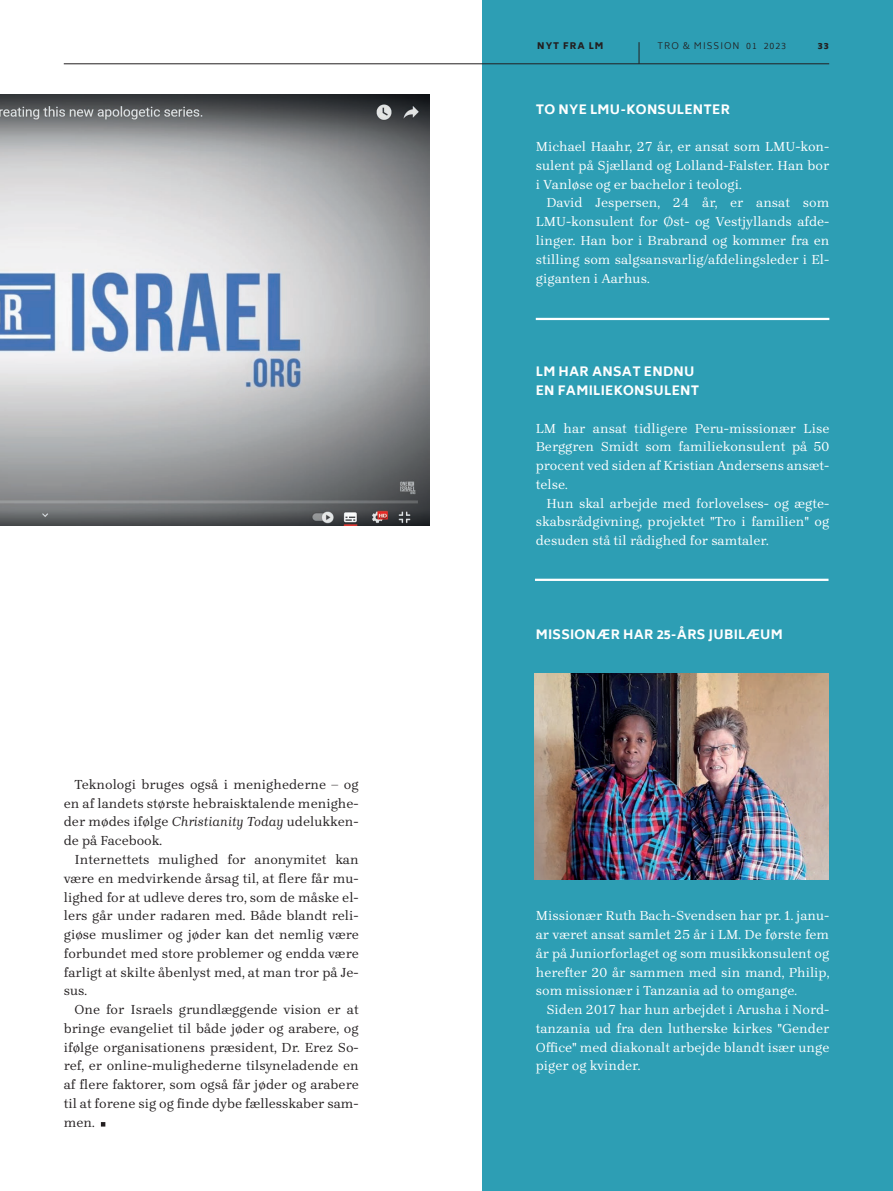
<style>
.page{position:relative;width:893px;height:1191px;background:#fff}
.page>*{position:absolute;margin:0;border:0;box-sizing:border-box;transform-origin:0 0}
.t1{font:13.5px/18.8px "Brygada 1918";color:#fff;text-align:justify}
.t2{font:13.5px/18.8px "Brygada 1918";color:#231f20;text-align:justify}
.t3{font:800 12.75px/18.8px "Biryani";letter-spacing:.02em;color:#fff}
.t4{font:300 9px "Biryani";letter-spacing:.11em;color:#231f20}
.t5{font:900 9px "Biryani";letter-spacing:.11em;color:#231f20}
.s1{font-style:italic}
</style>
<div class="page">
<div style="left:482px;top:0;width:411px;height:1191px;background:#2d9eb4"></div>
<img style="left:0;top:95px;width:430px;height:430px">
<hr style="left:536px;top:318px;width:293px;height:2px;background:#fff">
<hr style="left:535px;top:578px;width:293px;height:3px;background:#fff">
<svg style="left:101px;top:1122px;width:4px;height:4px"></svg>
<img style="left:534px;top:673px;width:295px;height:207px">
<hr style="left:64px;top:64px;width:765px;height:1px;background:#231f20">
<svg style="left:639px;top:42px;width:1px;height:22px"></svg>
<p class="t2" style="left:64px;top:775px;width:296px;text-indent:11px">Teknologi bruges også i menighederne – og en af landets største hebraisktalende menighe&shy;der mødes ifølge <span class="s1">Christianity Today</span> udelukken&shy;de på Facebook.</p>
<p class="t2" style="left:64px;top:850px;width:296px;text-indent:11px">Internettets mulighed for anonymitet kan være en medvirkende årsag til, at flere får mu&shy;lighed for at udleve deres tro, som de måske el&shy;lers går under radaren med. Både blandt reli&shy;giøse muslimer og jøder kan det nemlig være forbundet med store problemer og endda være farligt at skilte åbenlyst med, at man tror på Je&shy;sus.</p>
<p class="t2" style="left:64px;top:1000px;width:296px;text-indent:11px">One for Israels grundlæggende vision er at bringe evangeliet til både jøder og arabere, og ifølge organisationens præsident, Dr. Erez So&shy;ref, er online-mulighederne tilsyneladende en af flere faktorer, som også får jøder og arabere til at forene sig og finde dybe fællesskaber sam&shy;men.</p>
<p class="t5" style="left:537px;top:41px;width:68px">NYT FRA LM</p>
<p class="t4" style="left:658px;top:41px;width:130px">TRO &amp; MISSION 01 2023</p>
<p class="t5" style="left:818px;top:41px;width:12px">33</p>
<p class="t3" style="left:536px;top:100px;width:196px">TO NYE LMU-KONSULENTER</p>
<p class="t1" style="left:536px;top:138px;width:295px">Michael Haahr, 27 år, er ansat som LMU-kon&shy;sulent på Sjælland og Lolland-Falster. Han bor i Vanløse og er bachelor i teologi.</p>
<p class="t1" style="left:536px;top:194px;width:295px;text-indent:11px">David Jespersen, 24 år, er ansat som LMU-konsulent for Øst- og Vestjyllands afde&shy;linger. Han bor i Brabrand og kommer fra en stilling som salgsansvarlig/afdelingsleder i El&shy;giganten i Aarhus.</p>
<p class="t3" style="left:536px;top:362px;width:165px">LM HAR ANSAT ENDNU<br>EN FAMILIEKONSULENT</p>
<p class="t1" style="left:536px;top:419px;width:295px">LM har ansat tidligere Peru-missionær Lise Berggren Smidt som familiekonsulent på 50 procent ved siden af Kristian Andersens ansæt&shy;telse.</p>
<p class="t1" style="left:536px;top:494px;width:295px;text-indent:11px">Hun skal arbejde med forlovelses- og ægte&shy;skabsrådgivning, projektet "Tro i familien" og desuden stå til rådighed for samtaler.</p>
<p class="t3" style="left:536px;top:625px;width:248px">MISSIONÆR HAR 25-ÅRS JUBILÆUM</p>
<p class="t1" style="left:536px;top:906px;width:295px">Missionær Ruth Bach-Svendsen har pr. 1. janu&shy;ar været ansat samlet 25 år i LM. De første fem år på Juniorforlaget og som musikkonsulent og herefter 20 år sammen med sin mand, Philip, som missionær i Tanzania ad to omgange.</p>
<p class="t1" style="left:536px;top:1000px;width:295px;text-indent:11px">Siden 2017 har hun arbejdet i Arusha i Nord&shy;tanzania ud fra den lutherske kirkes "Gender Office" med diakonalt arbejde blandt især unge piger og kvinder.</p>
</div>
